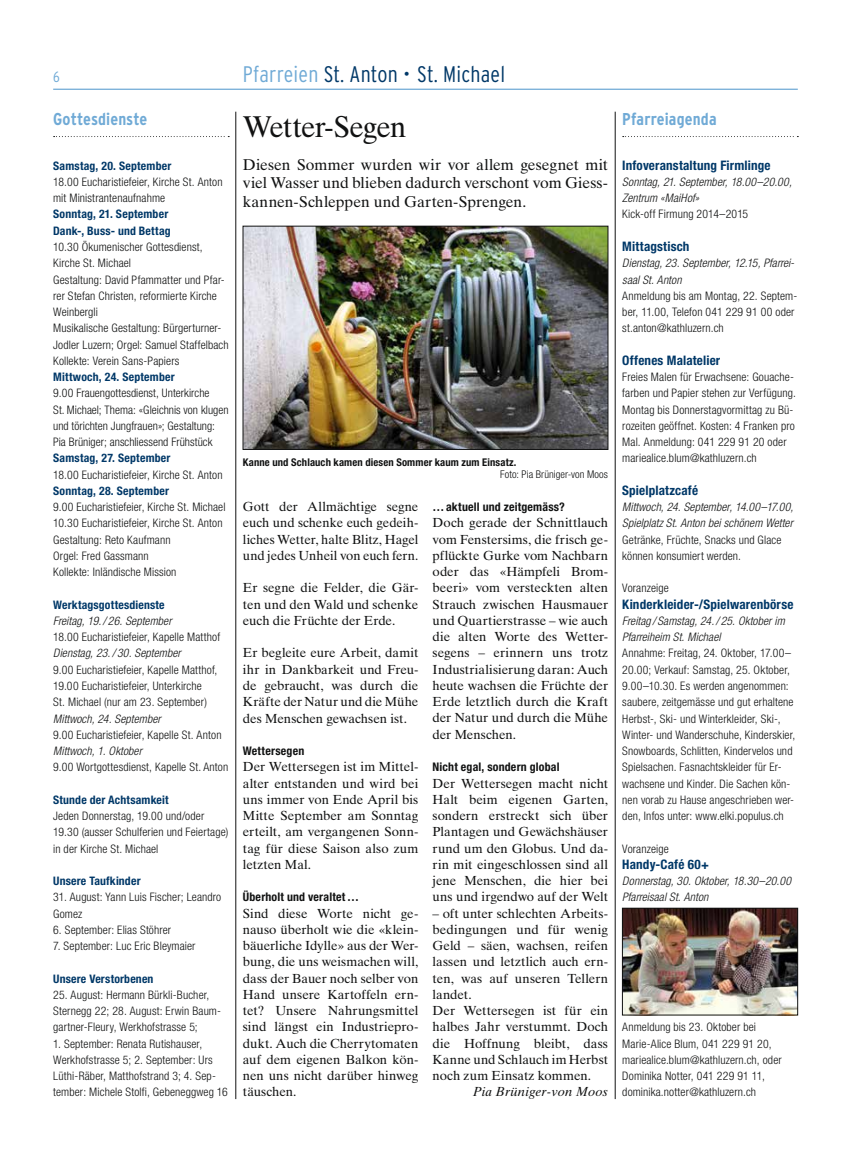
<style>
.page{position:relative;width:851px;height:1170px;background:#fff}
.page>*{position:absolute;margin:0;border:0;box-sizing:border-box;transform-origin:0 0}
.t1{font:30px "Times Ten LT Std";letter-spacing:-.035em;color:#111212}
.t2{font:300 condensed 22.5px "Interstate";letter-spacing:.01em;color:#003868}
.t3{font:700 condensed 17.12px "Interstate";letter-spacing:.005em;color:#70aad6}
.t4{font:15.62px/18.8px "Times Ten LT Std";letter-spacing:-.005em;color:#111212;text-align:justify}
.t5{font:300 condensed 15px "Interstate";color:#70aad6}
.t6{font:13.12px/16.2px "Times Ten LT Std";color:#111212;text-align:justify}
.t7{font:700 condensed 13.12px "Helvetica Neue LT Std";letter-spacing:.01em;color:#003868}
.t8{font:italic 13.12px "Times Ten LT Std";letter-spacing:.01em;color:#111212}
.t9{font:700 condensed 11.88px "Helvetica Neue LT Std";letter-spacing:.015em;color:#111212}
.t10{font:300 condensed 11.75px/16.2px "Helvetica Neue LT Std";letter-spacing:.01em;color:#111212}
.t11{font:italic 300 condensed 11.75px/16.2px "Helvetica Neue LT Std";letter-spacing:.01em;color:#111212}
.t12{font:700 condensed 11.75px/16.2px "Helvetica Neue LT Std";letter-spacing:.015em;color:#003868}
.t13{font:700 condensed 10.62px "Helvetica Neue LT Std";letter-spacing:.01em;color:#111212}
.t14{font:300 condensed 10.62px "Helvetica Neue LT Std";letter-spacing:.005em;color:#111212}
.s1{color:#70aad6}
</style>
<div class="page">
<hr style="left:53px;top:89px;width:744px;height:1px;background:#70aad6">
<svg style="left:54px;top:136px;width:175px;height:1px"></svg>
<hr style="left:235px;top:112px;width:1px;height:986px;background:#111212">
<hr style="left:615px;top:112px;width:1px;height:986px;background:#111212">
<svg style="left:622px;top:136px;width:176px;height:1px"></svg>
<img style="left:245px;top:228px;width:361px;height:219px">
<div style="left:243px;top:226px;width:365px;height:223px;border:1px solid #111212"></div>
<img style="left:624px;top:910px;width:171px;height:103px">
<div style="left:622px;top:908px;width:175px;height:107px;border:1px solid #111212"></div>
<p class="t5" style="left:53px;top:68px;width:8px">6</p>
<h2 class="t2" style="left:243px;top:62px;width:264px"><span class="s1">Pfarreien</span> St. Anton • St. Michael</h2>
<h3 class="t3" style="left:53px;top:110px;width:96px">Gottesdienste</h3>
<p class="t12" style="left:53px;top:157px;width:120px">Samstag, 20. September</p>
<p class="t10" style="left:53px;top:173px;width:171px">18.00 Eucharistiefeier, Kirche St. Anton mit Ministrantenaufnahme</p>
<p class="t12" style="left:53px;top:206px;width:119px">Sonntag, 21. September<br>Dank-, Buss- und Bettag</p>
<p class="t10" style="left:53px;top:238px;width:177px">10.30 Ökumenischer Gottesdienst, Kirche St. Michael<br>Gestaltung: David Pfammatter und Pfar&shy;rer Stefan Christen, reformierte Kirche Weinbergli<br>Musikalische Gestaltung: Bürgerturner-Jodler Luzern; Orgel: Samuel Staffelbach Kollekte: Verein Sans-Papiers</p>
<p class="t12" style="left:53px;top:368px;width:123px">Mittwoch, 24. September</p>
<p class="t10" style="left:53px;top:385px;width:177px">9.00 Frauengottesdienst, Unterkirche<br>St. Michael; Thema: «Gleichnis von klugen und törichten Jungfrauen»; Gestaltung:<br>Pia Brüniger; anschliessend Frühstück</p>
<p class="t12" style="left:53px;top:450px;width:119px">Samstag, 27. September</p>
<p class="t10" style="left:53px;top:466px;width:171px">18.00 Eucharistiefeier, Kirche St. Anton</p>
<p class="t12" style="left:53px;top:482px;width:117px">Sonntag, 28. September</p>
<p class="t10" style="left:53px;top:498px;width:174px">9.00 Eucharistiefeier, Kirche St. Michael 10.30 Eucharistiefeier, Kirche St. Anton Gestaltung: Reto Kaufmann<br>Orgel: Fred Gassmann<br>Kollekte: Inländische Mission</p>
<p class="t12" style="left:53px;top:596px;width:113px">Werktagsgottesdienste</p>
<p class="t11" style="left:53px;top:613px;width:120px">Freitag, 19. / 26. September</p>
<p class="t10" style="left:53px;top:628px;width:168px">18.00 Eucharistiefeier, Kapelle Matthof</p>
<p class="t11" style="left:53px;top:645px;width:129px">Dienstag, 23. / 30. September</p>
<p class="t10" style="left:53px;top:661px;width:166px">9.00 Eucharistiefeier, Kapelle Matthof,<br>19.00 Eucharistiefeier, Unterkirche<br>St. Michael (nur am 23. September)</p>
<p class="t11" style="left:53px;top:710px;width:109px">Mittwoch, 24. September</p>
<p class="t10" style="left:53px;top:726px;width:170px">9.00 Eucharistiefeier, Kapelle St. Anton</p>
<p class="t11" style="left:53px;top:743px;width:90px">Mittwoch, 1. Oktober</p>
<p class="t10" style="left:53px;top:758px;width:177px">9.00 Wortgottesdienst, Kapelle St. Anton</p>
<p class="t12" style="left:53px;top:791px;width:117px">Stunde der Achtsamkeit</p>
<p class="t10" style="left:53px;top:807px;width:177px">Jeden Donnerstag, 19.00 und/oder<br>19.30 (ausser Schulferien und Feiertage) in der Kirche St. Michael</p>
<p class="t12" style="left:53px;top:872px;width:89px">Unsere Taufkinder</p>
<p class="t10" style="left:53px;top:888px;width:170px">31. August: Yann Luis Fischer; Leandro<br>Gomez</p>
<p class="t10" style="left:53px;top:921px;width:119px">6. September: Elias Stöhrer</p>
<p class="t10" style="left:53px;top:937px;width:144px">7. September: Luc Eric Bleymaier</p>
<p class="t12" style="left:53px;top:970px;width:102px">Unsere Verstorbenen</p>
<p class="t10" style="left:53px;top:986px;width:169px">25. August: Hermann Bürkli-Bucher,<br>Sternegg 22; 28. August: Erwin Baum&shy;gartner-Fleury, Werkhofstrasse 5;</p>
<p class="t10" style="left:53px;top:1035px;width:176px">1. September: Renata Rutishauser, Werkhofstrasse 5; 2. September: Urs Lüthi-Räber, Matthofstrand 3; 4. Sep&shy;tember: Michele Stolfi, Gebeneggweg 16</p>
<h1 class="t1" style="left:243px;top:109px;width:165px">Wetter-Segen</h1>
<h3 class="t4" style="left:243px;top:155px;width:366px">Diesen Sommer wurden wir vor allem gesegnet mit viel Wasser und blieben dadurch verschont vom Giess&shy;kannen-Schleppen und Garten-Sprengen.</h3>
<p class="t13" style="left:243px;top:455px;width:275px">Kanne und Schlauch kamen diesen Sommer kaum zum Einsatz.</p>
<p class="t14" style="left:500px;top:468px;width:109px">Foto: Pia Brüniger-von Moos</p>
<p class="t6" style="left:243px;top:498px;width:177px">Gott der Allmächtige segne euch und schenke euch gedeih&shy;liches Wetter, halte Blitz, Hagel und jedes Unheil von euch fern.</p>
<p class="t6" style="left:243px;top:579px;width:177px">Er segne die Felder, die Gär&shy;ten und den Wald und schenke euch die Früchte der Erde.</p>
<p class="t6" style="left:243px;top:644px;width:177px">Er begleite eure Arbeit, damit ihr in Dankbarkeit und Freu&shy;de gebraucht, was durch die Kräfte der Natur und die Mühe des Menschen gewachsen ist.</p>
<p class="t9" style="left:243px;top:743px;width:63px">Wettersegen</p>
<p class="t6" style="left:243px;top:758px;width:177px">Der Wettersegen ist im Mittel&shy;alter entstanden und wird bei uns immer von Ende April bis Mitte September am Sonntag erteilt, am vergangenen Sonn&shy;tag für diese Saison also zum letzten Mal.</p>
<p class="t9" style="left:243px;top:889px;width:117px">Überholt und veraltet…</p>
<p class="t6" style="left:243px;top:904px;width:177px">Sind diese Worte nicht ge&shy;nauso überholt wie die «klein&shy;bäuerliche Idylle» aus der Wer&shy;bung, die uns weismachen will, dass der Bauer noch selber von Hand unsere Kartoffeln ern&shy;tet? Unsere Nahrungsmittel sind längst ein Industriepro&shy;dukt. Auch die Cherrytomaten auf dem eigenen Balkon kön&shy;nen uns nicht darüber hinweg täuschen.</p>
<p class="t9" style="left:432px;top:499px;width:134px">…aktuell und zeitgemäss?</p>
<p class="t6" style="left:432px;top:514px;width:177px">Doch gerade der Schnittlauch vom Fenstersims, die frisch ge&shy;pflückte Gurke vom Nachbarn oder das «Hämpfeli Brom&shy;beeri» vom versteckten alten Strauch zwischen Hausmauer und Quartierstrasse – wie auch die alten Worte des Wetter&shy;segens – erinnern uns trotz Industrialisierung daran: Auch heute wachsen die Früchte der Erde letztlich durch die Kraft der Natur und durch die Mühe der Menschen.</p>
<p class="t9" style="left:432px;top:759px;width:128px">Nicht egal, sondern global</p>
<p class="t6" style="left:432px;top:774px;width:177px">Der Wettersegen macht nicht Halt beim eigenen Garten, sondern erstreckt sich über Plantagen und Gewächshäuser rund um den Globus. Und da&shy;rin mit eingeschlossen sind all jene Menschen, die hier bei uns und irgendwo auf der Welt</p>
<p class="t6" style="left:432px;top:904px;width:177px;text-align:left">– oft unter schlechten Arbeits&shy;bedingungen und für wenig<br>Geld – säen, wachsen, reifen lassen und letztlich auch ern&shy;ten, was auf unseren Tellern landet.<br>Der Wettersegen ist für ein halbes Jahr verstummt. Doch die Hoffnung bleibt, dass<br>Kanne und Schlauch im Herbst noch zum Einsatz kommen.</p>
<p class="t8" style="left:472px;top:1084px;width:137px">Pia Brüniger-von Moos</p>
<h3 class="t3" style="left:622px;top:110px;width:96px">Pfarreiagenda</h3>
<p class="t7" style="left:622px;top:157px;width:150px">Infoveranstaltung Firmlinge</p>
<p class="t11" style="left:622px;top:174px;width:171px">Sonntag, 21. September, 18.00–20.00,<br>Zentrum «MaiHof»</p>
<p class="t10" style="left:622px;top:206px;width:127px">Kick-off Firmung 2014–2015</p>
<p class="t7" style="left:622px;top:238px;width:69px">Mittagstisch</p>
<p class="t11" style="left:622px;top:255px;width:173px">Dienstag, 23. September, 12.15, Pfarrei&shy;saal St. Anton</p>
<p class="t10" style="left:622px;top:287px;width:177px">Anmeldung bis am Montag, 22. Septem&shy;ber, 11.00, Telefon 041 229 91 00 oder st.anton@kathluzern.ch</p>
<p class="t7" style="left:622px;top:352px;width:99px">Offenes Malatelier</p>
<p class="t10" style="left:622px;top:368px;width:175px">Freies Malen für Erwachsene: Gouache&shy;farben und Papier stehen zur Verfügung.<br>Montag bis Donnerstagvormittag zu Bü&shy;rozeiten geöffnet. Kosten: 4 Franken pro Mal. Anmeldung: 041 229 91 20 oder mariealice.blum@kathluzern.ch</p>
<p class="t7" style="left:622px;top:482px;width:77px">Spielplatzcafé</p>
<p class="t11" style="left:622px;top:499px;width:172px">Mittwoch, 24. September, 14.00–17.00,<br>Spielplatz St. Anton bei schönem Wetter</p>
<p class="t10" style="left:622px;top:531px;width:161px">Getränke, Früchte, Snacks und Glace können konsumiert werden.</p>
<p class="t10" style="left:622px;top:580px;width:48px">Voranzeige</p>
<p class="t7" style="left:622px;top:596px;width:173px">Kinderkleider-/Spielwarenbörse</p>
<p class="t11" style="left:622px;top:613px;width:164px">Freitag / Samstag, 24. / 25. Oktober im<br>Pfarreiheim St. Michael</p>
<p class="t10" style="left:622px;top:645px;width:174px">Annahme: Freitag, 24. Oktober, 17.00– 20.00; Verkauf: Samstag, 25. Oktober, 9.00–10.30. Es werden angenommen: saubere, zeitgemässe und gut erhaltene Herbst-, Ski- und Winterkleider, Ski-, Winter- und Wanderschuhe, Kinderskier, Snowboards, Schlitten, Kindervelos und Spielsachen. Fasnachtskleider für Er&shy;wachsene und Kinder. Die Sachen kön&shy;nen vorab zu Hause angeschrieben wer&shy;den, Infos unter: www.elki.populus.ch</p>
<p class="t10" style="left:622px;top:840px;width:48px">Voranzeige</p>
<p class="t7" style="left:622px;top:856px;width:88px">Handy-Café 60+</p>
<p class="t11" style="left:622px;top:873px;width:170px">Donnerstag, 30. Oktober, 18.30–20.00<br>Pfarreisaal St. Anton</p>
<p class="t10" style="left:622px;top:1018px;width:161px">Anmeldung bis 23. Oktober bei Marie-Alice Blum, 041 229 91 20, mariealice.blum@kathluzern.ch, oder Dominika Notter, 041 229 91 11, dominika.notter@kathluzern.ch</p>
</div>
